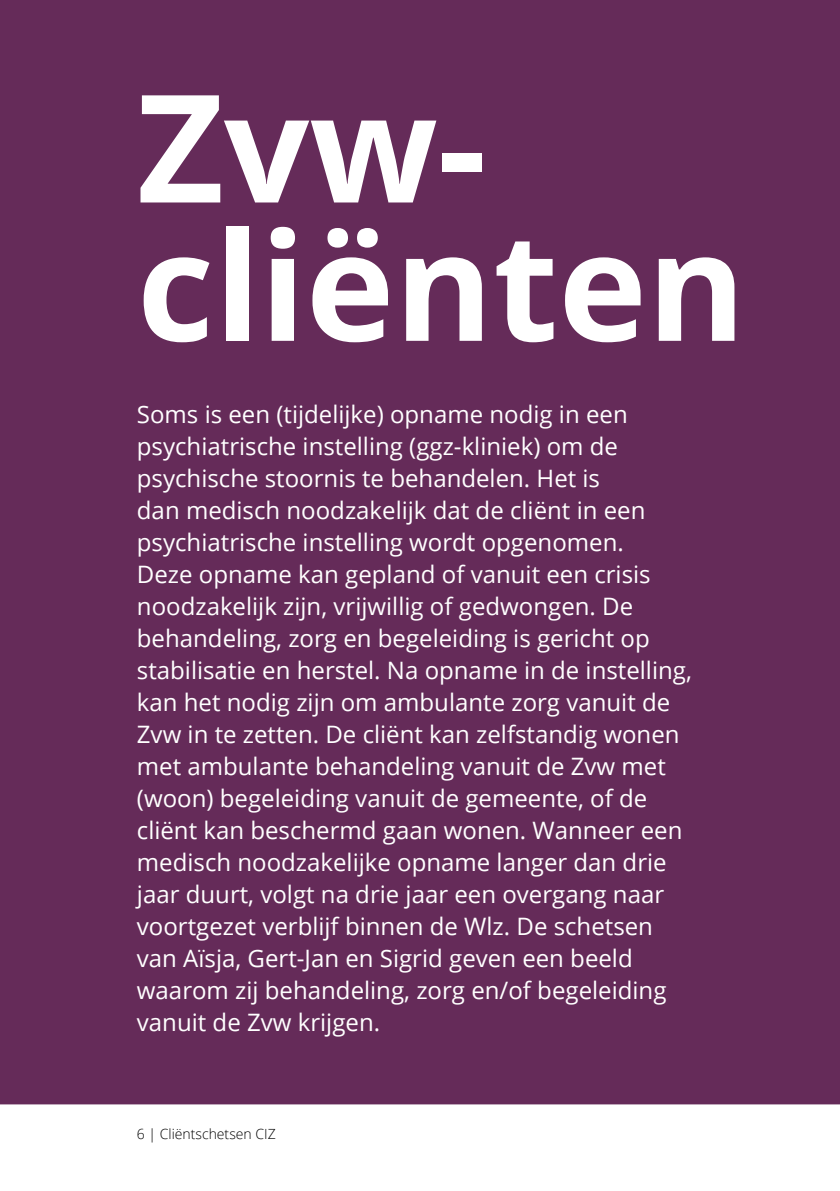
<style>
.page{position:relative;width:840px;height:1191px;background:#fff}
.page>*{position:absolute;margin:0;border:0;box-sizing:border-box;transform-origin:0 0}
.Kop_wit_H1{font:700 150px "Open Sans";color:#fff}
.Intro_wit{font:24px/32px "Open Sans";color:#fff}
.t1{font:300 14px "Open Sans";color:#000}
</style>
<div class="page">
<div style="left:0;top:0;width:839px;height:1104px;background:#652b59"></div>
<h1 class="Kop_wit_H1" style="left:137px;top:42px;width:350px">Zvw-</h1>
<h1 class="Kop_wit_H1" style="left:137px;top:180px;width:610px">cliënten</h1>
<h2 class="Intro_wit" style="left:137px;top:398px;width:556px">Soms is een (tijdelijke) opname nodig in een psychiatrische instelling (ggz-kliniek) om de psychische stoornis te behandelen. Het is<br>dan medisch noodzakelijk dat de cliënt in een psychiatrische instelling wordt opgenomen.<br>Deze opname kan gepland of vanuit een crisis noodzakelijk zijn, vrijwillig of gedwongen. De behandeling, zorg en begeleiding is gericht op stabilisatie en herstel. Na opname in de instelling, kan het nodig zijn om ambulante zorg vanuit de Zvw in te zetten. De cliënt kan zelfstandig wonen met ambulante behandeling vanuit de Zvw met (woon) begeleiding vanuit de gemeente, of de cliënt kan beschermd gaan wonen. Wanneer een medisch noodzakelijke opname langer dan drie jaar duurt, volgt na drie jaar een overgang naar voortgezet verblijf binnen de Wlz. De schetsen van Aïsja, Gert-Jan en Sigrid geven een beeld waarom zij behandeling, zorg en/of begeleiding vanuit de Zvw krijgen.</h2>
<p class="t1" style="left:137px;top:1124px;width:140px">6 | Cliëntschetsen CIZ</p>
</div>
